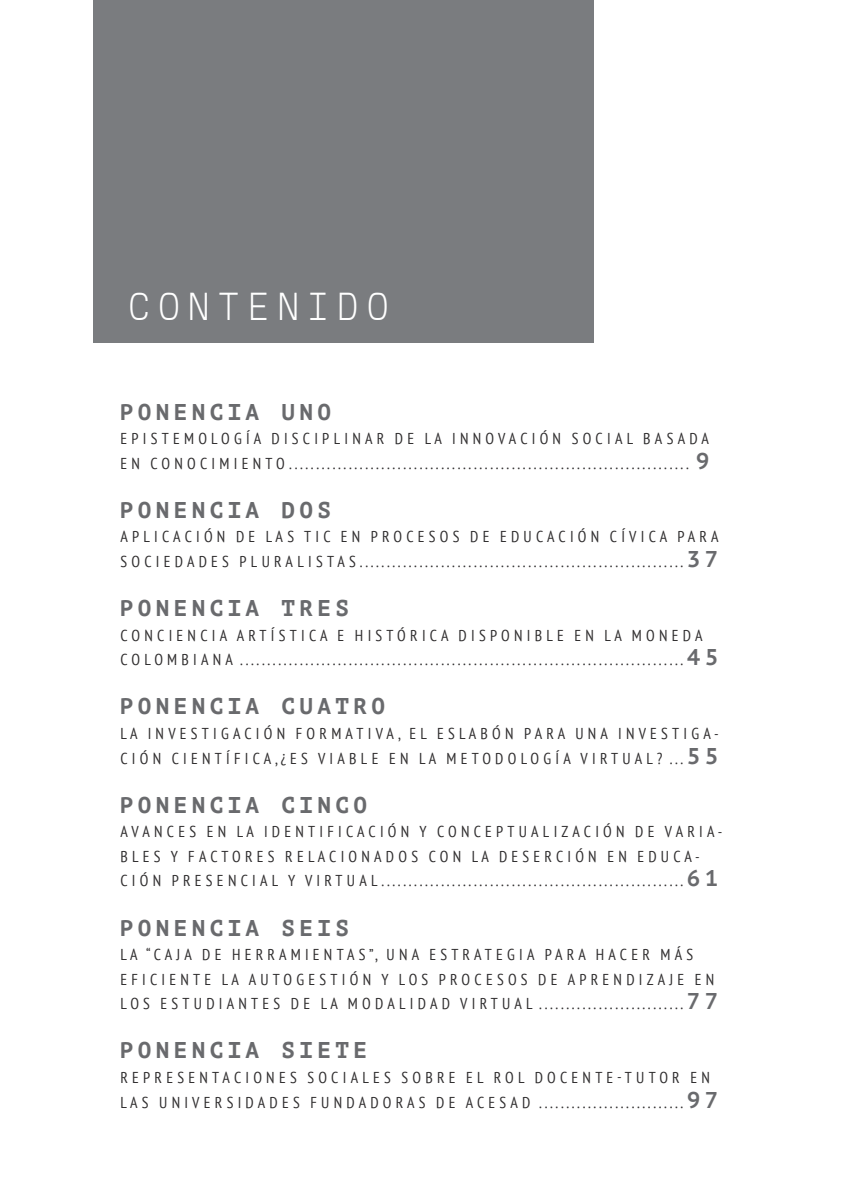
<style>
.page{position:relative;width:843px;height:1192px;background:#fff}
.page>*{position:absolute;margin:0;border:0;box-sizing:border-box;transform-origin:0 0}
.T0{font:300 42px "Klartext Mono";letter-spacing:.19em;color:#fff}
.Tabla_Contenidos{font:700 22.75px "PT Mono";letter-spacing:.19em;color:#696a6d}
.Tabla_Contenidos-2{font:condensed 15.75px/24.5px "PT Sans";letter-spacing:.27em;color:#302e2f}
.s1{font-family:"PT Mono";font-weight:700;font-stretch:normal;font-size:22.75px;color:#696a6d}
</style>
<div class="page">
<div style="left:94px;top:1px;width:499px;height:342px;background:#7a7c7f"></div>
<p class="T0" style="left:128px;top:281px;width:262px">CONTENIDO</p>
<p class="Tabla_Contenidos" style="left:120px;top:398px;width:213px">PONENCIA UNO</p>
<p class="Tabla_Contenidos-2" style="left:120px;top:426px;width:590px">EPISTEMOLOGÍA DISCIPLINAR DE LA INNOVACIÓN SOCIAL BASADA<br>EN CONOCIMIENTO.......................................................................... <span class="s1">9</span></p>
<p class="Tabla_Contenidos" style="left:120px;top:496px;width:213px">PONENCIA DOS</p>
<p class="Tabla_Contenidos-2" style="left:120px;top:524px;width:599px">APLICACIÓN DE LAS TIC EN PROCESOS DE EDUCACIÓN CÍVICA PARA<br>SOCIEDADES PLURALISTAS............................................................<span class="s1">37</span></p>
<p class="Tabla_Contenidos" style="left:120px;top:595px;width:231px">PONENCIA TRES</p>
<p class="Tabla_Contenidos-2" style="left:120px;top:622px;width:599px">CONCIENCIA ARTÍSTICA E HISTÓRICA DISPONIBLE EN LA MONEDA<br>COLOMBIANA ..................................................................................<span class="s1">45</span></p>
<p class="Tabla_Contenidos" style="left:120px;top:693px;width:267px">PONENCIA CUATRO</p>
<p class="Tabla_Contenidos-2" style="left:120px;top:721px;width:600px">LA INVESTIGACIÓN FORMATIVA, EL ESLABÓN PARA UNA INVESTIGA-<br>CIÓN CIENTÍFICA,¿ES VIABLE EN LA METODOLOGÍA VIRTUAL? ...<span class="s1">55</span></p>
<p class="Tabla_Contenidos" style="left:120px;top:791px;width:249px">PONENCIA CINCO</p>
<p class="Tabla_Contenidos-2" style="left:120px;top:819px;width:603px">AVANCES EN LA IDENTIFICACIÓN Y CONCEPTUALIZACIÓN DE VARIA-<br>BLES Y FACTORES RELACIONADOS CON LA DESERCIÓN EN EDUCA-<br>CIÓN PRESENCIAL Y VIRTUAL........................................................<span class="s1">61</span></p>
<p class="Tabla_Contenidos" style="left:120px;top:914px;width:231px">PONENCIA SEIS</p>
<p class="Tabla_Contenidos-2" style="left:120px;top:942px;width:599px">LA “CAJA DE HERRAMIENTAS”, UNA ESTRATEGIA PARA HACER MÁS<br>EFICIENTE LA AUTOGESTIÓN Y LOS PROCESOS DE APRENDIZAJE EN<br>LOS ESTUDIANTES DE LA MODALIDAD VIRTUAL ...........................<span class="s1">77</span></p>
<p class="Tabla_Contenidos" style="left:120px;top:1037px;width:249px">PONENCIA SIETE</p>
<p class="Tabla_Contenidos-2" style="left:120px;top:1065px;width:599px">REPRESENTACIONES SOCIALES SOBRE EL ROL DOCENTE-TUTOR EN<br>LAS UNIVERSIDADES FUNDADORAS DE ACESAD ...........................<span class="s1">97</span></p>
</div>
